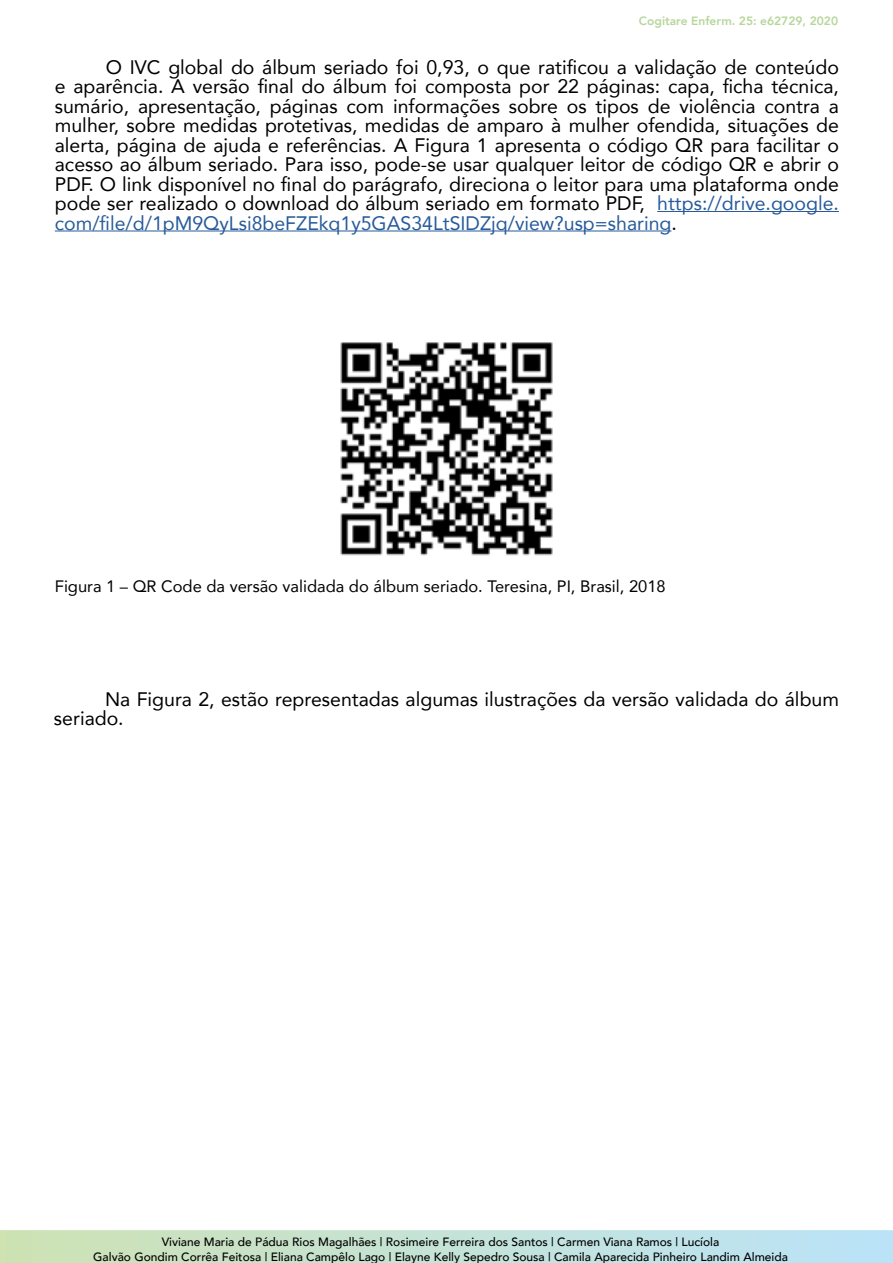
<style>
.page{position:relative;width:893px;height:1263px;background:#fff}
.page>*{position:absolute;margin:0;border:0;box-sizing:border-box;transform-origin:0 0}
.t1{font:19.5px/19.5px "Avenir";color:#000;text-align:justify}
.t2{font:16.5px "Avenir";color:#000}
.t3{font:500 12px/14.4px "Avenir";color:#000;text-align:center}
.t4{font:800 12px "Avenir";color:#b7d69b}
.s1{color:#275b9b}
</style>
<div class="page">
<svg style="left:0;top:1230px;width:893px;height:33px;background:#c4e2d6"></svg>
<hr style="left:657px;top:211px;width:182px;height:1px;background:#275b9b">
<hr style="left:55px;top:230px;width:616px;height:1px;background:#275b9b">
<img style="left:340px;top:342px;width:213px;height:214px">
<p class="t4" style="left:639px;top:12px;width:201px">Cogitare Enferm. 25: e62729, 2020</p>
<p class="t1" style="left:55px;top:56px;width:786px;text-indent:51px">O IVC global do álbum seriado foi 0,93, o que ratificou a validação de conteúdo e aparência. A versão final do álbum foi composta por 22 páginas: capa, ficha técnica, sumário, apresentação, páginas com informações sobre os tipos de violência contra a mulher, sobre medidas protetivas, medidas de amparo à mulher ofendida, situações de alerta, página de ajuda e referências. A Figura 1 apresenta o código QR para facilitar o acesso ao álbum seriado. Para isso, pode-se usar qualquer leitor de código QR e abrir o PDF. O link disponível no final do parágrafo, direciona o leitor para uma plataforma onde pode ser realizado o download do álbum seriado em formato PDF, <span class="s1">https://drive.google. com/file/d/1pM9QyLsi8beFZEkq1y5GAS34LtSIDZjq/view?usp=sharing</span>.</p>
<p class="t2" style="left:55px;top:573px;width:612px">Figura 1 – QR Code da versão validada do álbum seriado. Teresina, PI, Brasil, 2018</p>
<p class="t1" style="left:54px;top:688px;width:786px;text-indent:51px">Na Figura 2, estão representadas algumas ilustrações da versão validada do álbum seriado.</p>
<p class="t3" style="left:93px;top:1234px;width:696px">Viviane Maria de Pádua Rios Magalhães | Rosimeire Ferreira dos Santos | Carmen Viana Ramos | Lucíola<br>Galvão Gondim Corrêa Feitosa | Eliana Campêlo Lago | Elayne Kelly Sepedro Sousa | Camila Aparecida Pinheiro Landim Almeida</p>
</div>
